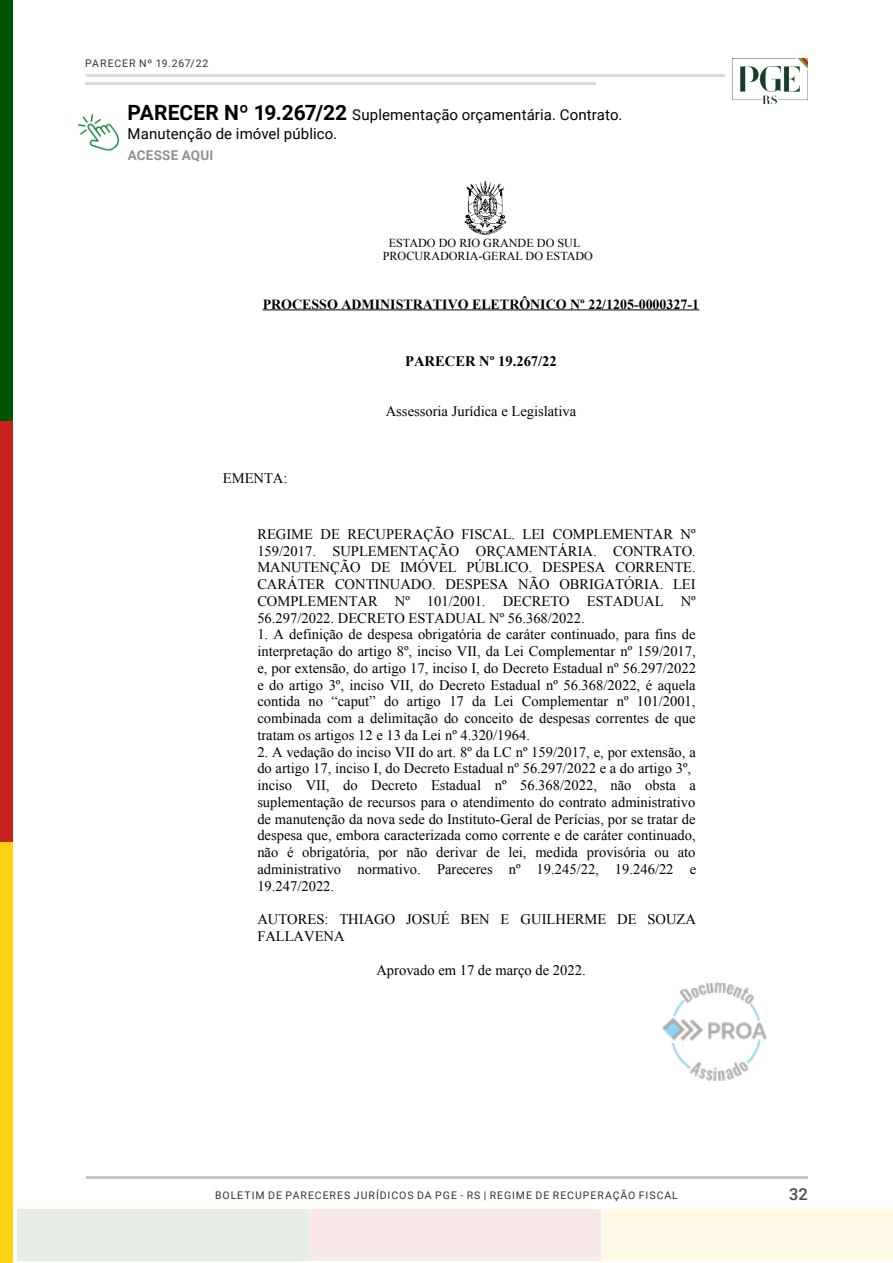
<style>
.page{position:relative;width:893px;height:1263px;background:#fff}
.page>*{position:absolute;margin:0;border:0;box-sizing:border-box;transform-origin:0 0}
.t1{font:500 16.5px "Roboto";color:#4d4d4d}
.t2{font:15px/19.5px "Roboto";letter-spacing:.01em;color:#000}
.t3{font:14.55px/16.8px "Times New Roman";color:#00000a;text-align:justify}
.t4{font:14.55px/16.8px "Times New Roman";color:#000}
.t5{font:700 14.55px "Times New Roman";color:#000}
.t6{font:700 13.95px "Times New Roman";color:#000}
.t7{font:700 13.5px "Roboto";letter-spacing:.02em;color:#929291}
.t8{font:12.15px/14px "Times New Roman";color:#000;text-align:center}
.t9{font:10.5px "Roboto";letter-spacing:.09em;color:#333}
.s1{font-weight:700;font-size:21px}
</style>
<div class="page">
<img style="left:732px;top:59px;width:76px;height:45px">
<div style="left:0;top:0;width:13px;height:421px;background:#005300"></div>
<div style="left:0;top:421px;width:13px;height:421px;background:#c92320"></div>
<div style="left:0;top:842px;width:13px;height:421px;background:#ffd313"></div>
<div style="left:17px;top:1210px;width:292px;height:51px;background:#e6eee6"></div>
<div style="left:309px;top:1210px;width:292px;height:51px;background:#f9e9e9"></div>
<div style="left:601px;top:1210px;width:292px;height:51px;background:#fffae7"></div>
<hr style="left:86px;top:1176px;width:721px;height:2px;background:#000">
<hr style="left:86px;top:74px;width:638px;height:3px;background:#000">
<hr style="left:86px;top:83px;width:510px;height:2px;background:#000">
<hr style="left:263px;top:310px;width:436px;height:1px;background:#000">
<img style="left:464px;top:180px;width:42px;height:55px">
<img style="left:662px;top:982px;width:105px;height:99px">
<img style="left:78px;top:114px;width:42px;height:38px">
<p class="t9" style="left:85px;top:56px;width:125px">PARECER Nº 19.267/22</p>
<p class="t2" style="left:128px;top:104px;width:496px"><span class="s1">PARECER Nº 19.267/22</span> Suplementação orçamentária. Contrato.<br>Manutenção de imóvel público.</p>
<p class="t7" style="left:128px;top:146px;width:87px">ACESSE AQUI</p>
<p class="t8" style="left:383px;top:235px;width:212px">ESTADO DO RIO GRANDE DO SUL<br>PROCURADORIA-GERAL DO ESTADO</p>
<p class="t6" style="left:263px;top:296px;width:438px">PROCESSO ADMINISTRATIVO ELETRÔNICO Nº 22/1205-0000327-1</p>
<p class="t4" style="left:223px;top:470px;width:66px">EMENTA:</p>
<p class="t5" style="left:405px;top:352px;width:153px">PARECER Nº 19.267/22</p>
<p class="t4" style="left:386px;top:403px;width:192px">Assessoria Jurídica e Legislativa</p>
<p class="t3" style="left:257px;top:526px;width:440px">REGIME DE RECUPERAÇÃO FISCAL. LEI COMPLEMENTAR Nº 159/2017. SUPLEMENTAÇÃO ORÇAMENTÁRIA. CONTRATO.<br>MANUTENÇÃO DE IMÓVEL PÚBLICO. DESPESA CORRENTE.<br>CARÁTER CONTINUADO. DESPESA NÃO OBRIGATÓRIA. LEI COMPLEMENTAR Nº 101/2001. DECRETO ESTADUAL Nº 56.297/2022. DECRETO ESTADUAL Nº 56.368/2022.</p>
<p class="t3" style="left:257px;top:626px;width:440px">1. A definição de despesa obrigatória de caráter continuado, para fins de interpretação do artigo 8º, inciso VII, da Lei Complementar nº 159/2017, e, por extensão, do artigo 17, inciso I, do Decreto Estadual nº 56.297/2022 e do artigo 3º, inciso VII, do Decreto Estadual nº 56.368/2022, é aquela contida no “caput” do artigo 17 da Lei Complementar nº 101/2001, combinada com a delimitação do conceito de despesas correntes de que tratam os artigos 12 e 13 da Lei nº 4.320/1964.</p>
<p class="t3" style="left:257px;top:743px;width:440px;text-align:left">2. A vedação do inciso VII do art. 8º da LC nº 159/2017, e, por extensão, a do artigo 17, inciso I, do Decreto Estadual nº 56.297/2022 e a do artigo 3º, inciso VII, do Decreto Estadual nº 56.368/2022, não obsta a suplementação de recursos para o atendimento do contrato administrativo de manutenção da nova sede do Instituto-Geral de Perícias, por se tratar de despesa que, embora caracterizada como corrente e de caráter continuado, não é obrigatória, por não derivar de lei, medida provisória ou ato administrativo normativo. Pareceres nº 19.245/22, 19.246/22 e 19.247/2022.</p>
<p class="t4" style="left:257px;top:911px;width:440px">AUTORES: THIAGO JOSUÉ BEN E GUILHERME DE SOUZA<br>FALLAVENA</p>
<p class="t4" style="left:376px;top:961px;width:211px">Aprovado em 17 de março de 2022.</p>
<p class="t9" style="left:215px;top:1188px;width:464px">BOLETIM DE PARECERES JURÍDICOS DA PGE - RS | REGIME DE RECUPERAÇÃO FISCAL</p>
<p class="t1" style="left:789px;top:1183px;width:20px">32</p>
</div>
